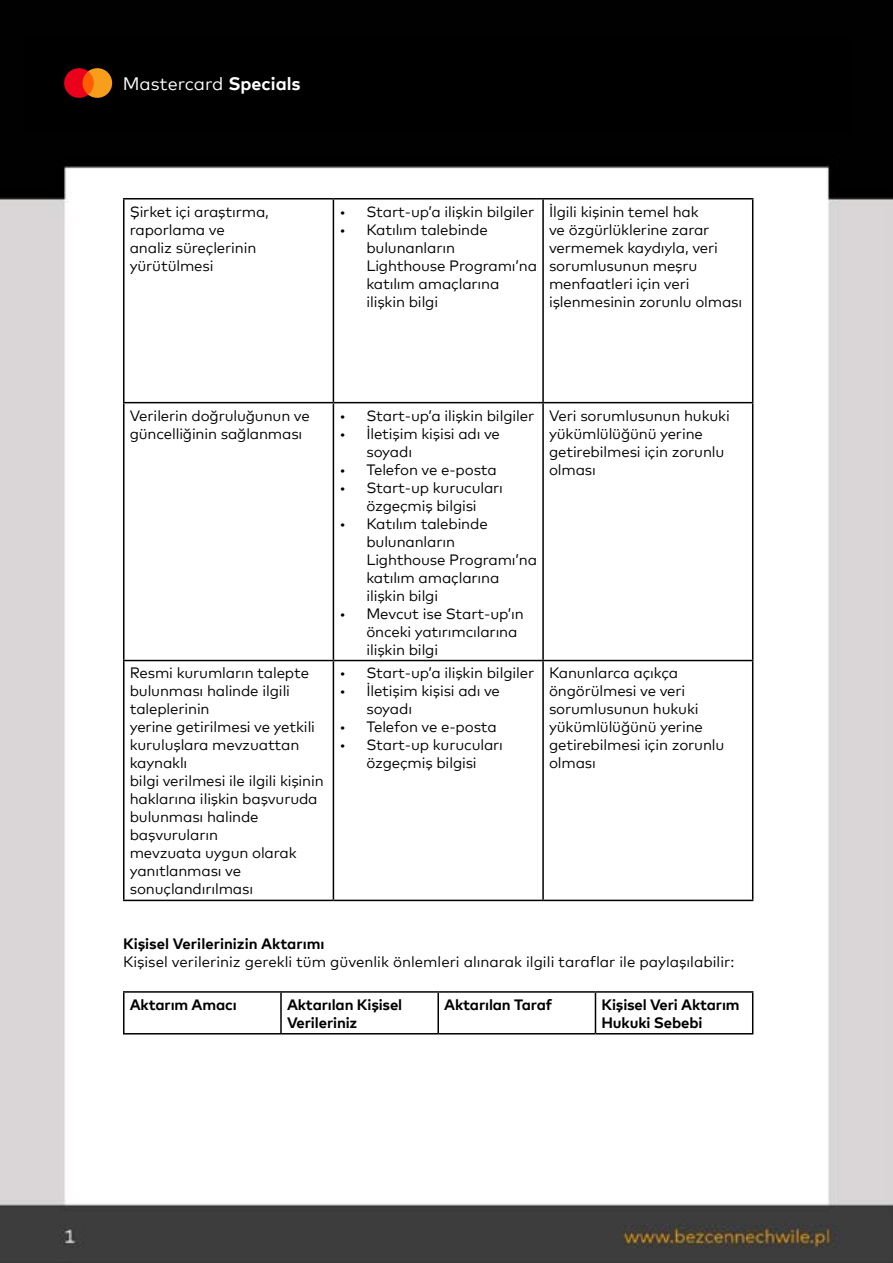
<style>
.page{position:relative;width:893px;height:1263px;background:#fff}
.page>*{position:absolute;margin:0;border:0;box-sizing:border-box;transform-origin:0 0}
.t1{font:18px "Mark Offc For MC";color:#fff}
.t2{font:15px/18px "Mark Offc For MC";letter-spacing:-.01em;color:#000}
.t3{font:700 15px/18px "Mark Offc For MC";letter-spacing:-.01em;color:#000}
.s1{font-weight:700}
</style>
<div class="page">
<img style="left:0;top:0;width:893px;height:1263px">
<div style="left:24px;top:38px;width:827px;height:96px;background:#000"></div>
<svg style="left:64px;top:68px;width:48px;height:30px"></svg>
<div style="left:106px;top:189px;width:678px;height:988px;background:#fff"></div>
<hr style="left:123px;top:198px;width:210px;height:2px;background:#000">
<hr style="left:123px;top:199px;width:1px;height:203px;background:#000">
<hr style="left:333px;top:198px;width:210px;height:2px;background:#000">
<hr style="left:333px;top:199px;width:1px;height:203px;background:#000">
<hr style="left:543px;top:198px;width:210px;height:2px;background:#000">
<hr style="left:542px;top:199px;width:2px;height:203px;background:#000">
<hr style="left:752px;top:199px;width:1px;height:203px;background:#000">
<hr style="left:123px;top:402px;width:210px;height:1px;background:#000">
<hr style="left:123px;top:403px;width:1px;height:257px;background:#000">
<hr style="left:333px;top:402px;width:210px;height:1px;background:#000">
<hr style="left:333px;top:403px;width:1px;height:257px;background:#000">
<hr style="left:543px;top:402px;width:210px;height:1px;background:#000">
<hr style="left:542px;top:403px;width:2px;height:257px;background:#000">
<hr style="left:752px;top:403px;width:1px;height:257px;background:#000">
<hr style="left:123px;top:660px;width:210px;height:1px;background:#000">
<hr style="left:123px;top:661px;width:1px;height:239px;background:#000">
<hr style="left:333px;top:660px;width:210px;height:1px;background:#000">
<hr style="left:333px;top:661px;width:1px;height:239px;background:#000">
<hr style="left:543px;top:660px;width:210px;height:1px;background:#000">
<hr style="left:542px;top:661px;width:2px;height:239px;background:#000">
<hr style="left:752px;top:661px;width:1px;height:239px;background:#000">
<hr style="left:123px;top:900px;width:210px;height:1px;background:#000">
<hr style="left:333px;top:900px;width:210px;height:1px;background:#000">
<hr style="left:543px;top:900px;width:210px;height:1px;background:#000">
<hr style="left:123px;top:991px;width:158px;height:2px;background:#000">
<hr style="left:123px;top:993px;width:1px;height:40px;background:#000">
<hr style="left:281px;top:991px;width:157px;height:2px;background:#000">
<hr style="left:280px;top:993px;width:2px;height:40px;background:#000">
<hr style="left:438px;top:991px;width:157px;height:2px;background:#000">
<hr style="left:437px;top:993px;width:2px;height:40px;background:#000">
<hr style="left:595px;top:991px;width:158px;height:2px;background:#000">
<hr style="left:595px;top:993px;width:1px;height:40px;background:#000">
<hr style="left:752px;top:993px;width:1px;height:40px;background:#000">
<hr style="left:123px;top:1033px;width:158px;height:1px;background:#000">
<hr style="left:281px;top:1033px;width:157px;height:1px;background:#000">
<hr style="left:438px;top:1033px;width:157px;height:1px;background:#000">
<hr style="left:595px;top:1033px;width:158px;height:1px;background:#000">
<p class="t1" style="left:123px;top:70px;width:179px">Mastercard <span class="s1">Specials</span></p>
<p class="t2" style="left:130px;top:201px;width:141px">Şirket içi araştırma, raporlama ve analiz süreçlerinin yürütülmesi</p>
<p class="t2" style="left:339px;top:201px;width:196px">• Start-up’a ilişkin bilgiler</p>
<p class="t2" style="left:366px;top:219px;width:172px;text-indent:-27px">• Katılım talebinde bulunanların<br>Lighthouse Programı’na katılım amaçlarına ilişkin bilgi</p>
<p class="t2" style="left:549px;top:201px;width:195px">İlgili kişinin temel hak<br>ve özgürlüklerine zarar vermemek kaydıyla, veri sorumlusunun meşru menfaatleri için veri işlenmesinin zorunlu olması</p>
<p class="t2" style="left:130px;top:405px;width:182px">Verilerin doğruluğunun ve güncelliğinin sağlanması</p>
<p class="t2" style="left:339px;top:405px;width:196px">• Start-up’a ilişkin bilgiler</p>
<p class="t2" style="left:366px;top:423px;width:135px;text-indent:-27px">• İletişim kişisi adı ve soyadı</p>
<p class="t2" style="left:339px;top:459px;width:159px">• Telefon ve e-posta</p>
<p class="t2" style="left:339px;top:477px;width:165px;text-align:center">• Start-up kurucuları özgeçmiş bilgisi</p>
<p class="t2" style="left:366px;top:513px;width:172px;text-indent:-27px">• Katılım talebinde bulunanların<br>Lighthouse Programı’na katılım amaçlarına ilişkin bilgi</p>
<p class="t2" style="left:366px;top:603px;width:159px;text-indent:-27px">• Mevcut ise Start-up’ın önceki yatırımcılarına ilişkin bilgi</p>
<p class="t2" style="left:130px;top:663px;width:195px">Resmi kurumların talepte bulunması halinde ilgili taleplerinin<br>yerine getirilmesi ve yetkili kuruluşlara mevzuattan kaynaklı<br>bilgi verilmesi ile ilgili kişinin haklarına ilişkin başvuruda bulunması halinde başvuruların<br>mevzuata uygun olarak yanıtlanması ve sonuçlandırılması</p>
<p class="t2" style="left:339px;top:663px;width:196px">• Start-up’a ilişkin bilgiler</p>
<p class="t2" style="left:366px;top:681px;width:135px;text-indent:-27px">• İletişim kişisi adı ve soyadı</p>
<p class="t2" style="left:339px;top:717px;width:159px">• Telefon ve e-posta</p>
<p class="t2" style="left:339px;top:735px;width:165px;text-align:center">• Start-up kurucuları özgeçmiş bilgisi</p>
<p class="t2" style="left:549px;top:405px;width:182px">Veri sorumlusunun hukuki yükümlülüğünü yerine getirebilmesi için zorunlu olması</p>
<p class="t2" style="left:549px;top:663px;width:177px">Kanunlarca açıkça öngörülmesi ve veri sorumlusunun hukuki yükümlülüğünü yerine getirebilmesi için zorunlu olması</p>
<p class="t3" style="left:123px;top:933px;width:203px">Kişisel Verilerinizin Aktarımı</p>
<p class="t2" style="left:123px;top:952px;width:613px">Kişisel verileriniz gerekli tüm güvenlik önlemleri alınarak ilgili taraflar ile paylaşılabilir:</p>
<p class="t3" style="left:130px;top:994px;width:108px">Aktarım Amacı</p>
<p class="t3" style="left:287px;top:994px;width:117px">Aktarılan Kişisel<br>Verileriniz</p>
<p class="t3" style="left:444px;top:994px;width:109px">Aktarılan Taraf</p>
<p class="t3" style="left:601px;top:994px;width:140px">Kişisel Veri Aktarım<br>Hukuki Sebebi</p>
</div>
